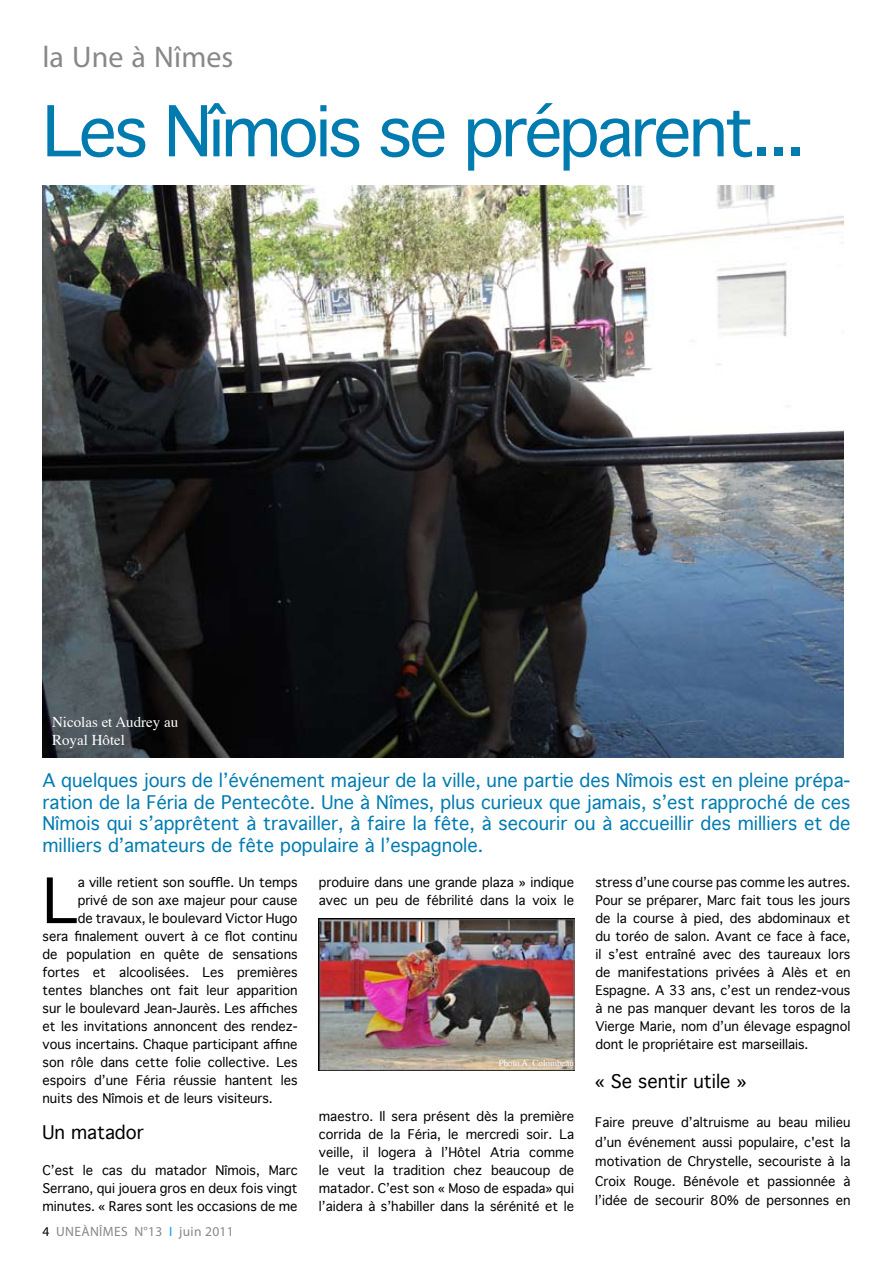
<style>
.page{position:relative;width:893px;height:1263px;background:#fff}
.page>*{position:absolute;margin:0;border:0;box-sizing:border-box;transform-origin:0 0}
.t1{font:67.5px "Geneva";letter-spacing:-.05em;color:#007bb0}
.t2{font:60.3px "Geneva";color:#000}
.t3{font:30px "Myriad Pro";color:#87888a}
.t4{font:18px/21.6px "Geneva";color:#007bb0;text-align:justify}
.t5{font:18px "Geneva";color:#000}
.t6{font:15px/18px "Times";color:#fff}
.t7{font:13.5px "Myriad Pro";letter-spacing:.025em;color:#87888a}
.t8{font:12.75px/18px "Geneva";color:#000;text-align:justify}
.t9{font:9px "Times";color:#fff}
.s1{color:#000}
.s2{color:#009ee0}
</style>
<div class="page">
<img style="left:43px;top:186px;width:801px;height:572px">
<img style="left:319px;top:918px;width:255px;height:153px">
<h3 class="t3" style="left:43px;top:38px;width:192px">la Une à Nîmes</h3>
<h1 class="t1" style="left:43px;top:74px;width:765px">Les Nîmois se préparent...</h1>
<p class="t6" style="left:52px;top:711px;width:128px">Nicolas et Audrey au<br>Royal Hôtel</p>
<p class="t4" style="left:43px;top:769px;width:809px">A quelques jours de l’événement majeur de la ville, une partie des Nîmois est en pleine prépa&shy;ration de la Féria de Pentecôte. Une à Nîmes, plus curieux que jamais, s’est rapproché de ces Nîmois qui s’apprêtent à travailler, à faire la fête, à secourir ou à accueillir des milliers et de milliers d’amateurs de fête populaire à l’espagnole.</p>
<h2 class="t2" style="left:43px;top:849px;width:37px">L</h2>
<p class="t8" style="left:78px;top:873px;width:221px">a ville retient son souffle. Un temps</p>
<p class="t8" style="left:78px;top:891px;width:221px">privé de son axe majeur pour cause</p>
<p class="t8" style="left:78px;top:909px;width:221px">de travaux, le boulevard Victor Hugo</p>
<p class="t8" style="left:43px;top:927px;width:257px">sera finalement ouvert à ce flot continu</p>
<p class="t8" style="left:43px;top:945px;width:257px">de population en quête de sensations</p>
<p class="t8" style="left:43px;top:963px;width:257px">fortes et alcoolisées. Les premières</p>
<p class="t8" style="left:43px;top:981px;width:257px">tentes blanches ont fait leur apparition</p>
<p class="t8" style="left:43px;top:999px;width:257px">sur le boulevard Jean-Jaurès. Les affiches</p>
<p class="t8" style="left:43px;top:1017px;width:257px">et les invitations annoncent des rendez-</p>
<p class="t8" style="left:43px;top:1035px;width:257px">vous incertains. Chaque participant affine</p>
<p class="t8" style="left:43px;top:1053px;width:257px">son rôle dans cette folie collective. Les</p>
<p class="t8" style="left:43px;top:1071px;width:257px">espoirs d’une Féria réussie hantent les</p>
<p class="t8" style="left:43px;top:1089px;width:232px">nuits des Nîmois et de leurs visiteurs.</p>
<h3 class="t5" style="left:43px;top:1117px;width:103px">Un matador</h3>
<p class="t8" style="left:43px;top:1161px;width:257px">C’est le cas du matador Nîmois, Marc Serrano, qui jouera gros en deux fois vingt minutes. « Rares sont les occasions de me</p>
<p class="t7" style="left:43px;top:1223px;width:193px"><span class="s1">4</span> UNEÀNÎMES N°13 <span class="s2">I</span> juin 2011</p>
<p class="t8" style="left:319px;top:873px;width:257px">produire dans une grande plaza » indique avec un peu de fébrilité dans la voix le</p>
<p class="t9" style="left:499px;top:1054px;width:77px">Photo A. Colombeau</p>
<p class="t8" style="left:319px;top:1107px;width:257px">maestro. Il sera présent dès la première corrida de la Féria, le mercredi soir. La veille, il logera à l’Hôtel Atria comme le veut la tradition chez beaucoup de matador. C’est son « Moso de espada» qui l’aidera à s’habiller dans la sérénité et le</p>
<p class="t8" style="left:595px;top:873px;width:257px">stress d’une course pas comme les autres.<br>Pour se préparer, Marc fait tous les jours de la course à pied, des abdominaux et du toréo de salon. Avant ce face à face, il s’est entraîné avec des taureaux lors de manifestations privées à Alès et en Espagne. A 33 ans, c’est un rendez-vous à ne pas manquer devant les toros de la Vierge Marie, nom d’un élevage espagnol dont le propriétaire est marseillais.</p>
<h3 class="t5" style="left:595px;top:1066px;width:152px">« Se sentir utile »</h3>
<p class="t8" style="left:595px;top:1112px;width:257px;line-height:19.5px">Faire preuve d’altruisme au beau milieu d’un événement aussi populaire, c'est la motivation de Chrystelle, secouriste à la Croix Rouge. Bénévole et passionnée à l’idée de secourir 80% de personnes en</p>
</div>
